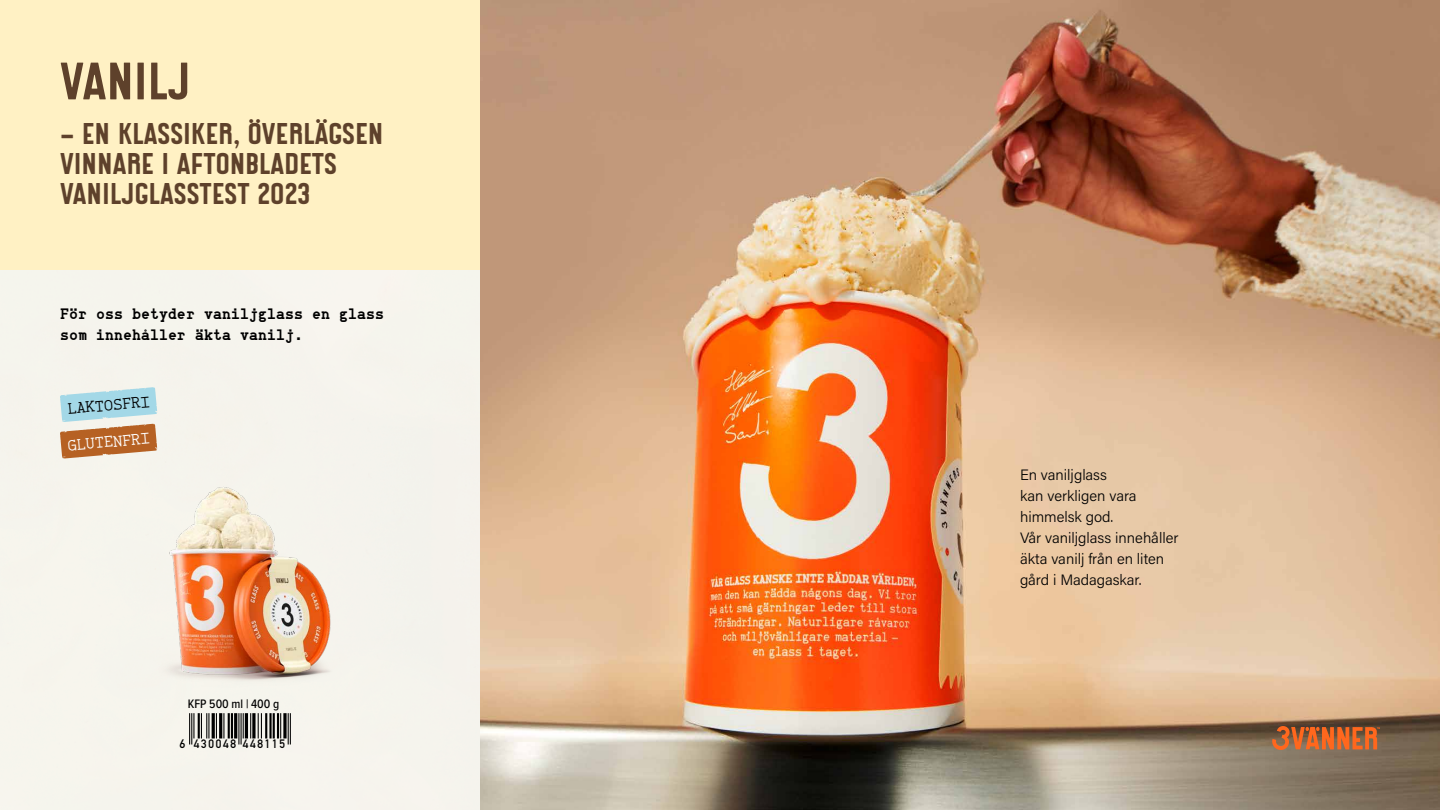
<style>
.page{position:relative;width:1440px;height:810px;background:#fff}
.page>*{position:absolute;margin:0;border:0;box-sizing:border-box;transform-origin:0 0}
.t1{font:52.5px "Maineri Bold Soft";color:#5e412b}
.t2{font:30px/30px "Maineri Bold Soft";color:#5e412b}
.t3{font:15.3px "NB Typewriter Pro";color:#000}
.t4{font:15.3px "NB Typewriter Pro";color:#fff}
.t5{font:300 15px/21px "Acumin Pro";color:#000}
.t6{font:700 15px/21px "NB Typewriter Pro";color:#000}
.t7{font:500 12.75px "Proxima Nova Cond";color:#000}
.t8{font:700 12px "DIN Alternate";letter-spacing:.125em;color:#000}
</style>
<div class="page">
<div style="left:0;top:0;width:480px;height:270px;background:#fff1c4"></div>
<img style="left:480px;top:0;width:960px;height:810px">
<img style="left:111px;top:465px;width:262px;height:238px">
<svg style="left:60px;top:387px;width:98px;height:72px"></svg>
<svg style="left:1272px;top:726px;width:108px;height:24px"></svg>
<hr style="left:189px;top:713px;width:1px;height:32px;background:#000">
<hr style="left:191px;top:713px;width:1px;height:32px;background:#000">
<svg style="left:193px;top:713px;width:1px;height:25px"></svg>
<hr style="left:198px;top:713px;width:2px;height:25px;background:#000">
<svg style="left:201px;top:713px;width:8px;height:25px"></svg>
<hr style="left:212px;top:713px;width:3px;height:25px;background:#000">
<svg style="left:216px;top:713px;width:1px;height:25px"></svg>
<hr style="left:219px;top:713px;width:3px;height:25px;background:#000">
<svg style="left:223px;top:713px;width:1px;height:25px"></svg>
<hr style="left:228px;top:713px;width:2px;height:25px;background:#000">
<hr style="left:231px;top:713px;width:2px;height:25px;background:#000">
<hr style="left:234px;top:713px;width:3px;height:25px;background:#000">
<hr style="left:238px;top:713px;width:1px;height:32px;background:#000">
<hr style="left:241px;top:713px;width:1px;height:32px;background:#000">
<svg style="left:243px;top:713px;width:1px;height:25px"></svg>
<hr style="left:245px;top:713px;width:3px;height:25px;background:#000">
<svg style="left:250px;top:713px;width:1px;height:25px"></svg>
<svg style="left:252px;top:713px;width:4px;height:25px"></svg>
<svg style="left:258px;top:713px;width:4px;height:25px"></svg>
<hr style="left:265px;top:713px;width:2px;height:25px;background:#000">
<hr style="left:269px;top:713px;width:3px;height:25px;background:#000">
<hr style="left:273px;top:713px;width:2px;height:25px;background:#000">
<hr style="left:277px;top:713px;width:2px;height:25px;background:#000">
<svg style="left:280px;top:713px;width:1px;height:25px"></svg>
<svg style="left:283px;top:713px;width:4px;height:25px"></svg>
<hr style="left:288px;top:713px;width:1px;height:32px;background:#000">
<hr style="left:290px;top:713px;width:1px;height:32px;background:#000">
<h1 class="t1" style="left:60px;top:54px;width:132px">VANILJ</h1>
<h2 class="t2" style="left:60px;top:119px;width:325px">– EN KLASSIKER, ÖVERLÄGSEN<br>VINNARE I AFTONBLADETS<br>VANILJGLASSTEST 2023</h2>
<p class="t6" style="left:60px;top:303px;width:326px">För oss betyder vaniljglass en glass som innehåller äkta vanilj.</p>
<p class="t3" style="left:67px;top:400px;width:84px;rotate:-5deg">LAKTOSFRI</p>
<p class="t4" style="left:67px;top:437px;width:84px;rotate:-5deg">GLUTENFRI</p>
<p class="t7" style="left:188px;top:694px;width:93px">KFP 500 ml | 400 g</p>
<p class="t8" style="left:179px;top:735px;width:107px">6 430048 448115</p>
<p class="t5" style="left:1020px;top:464px;width:160px">En vaniljglass<br>kan verkligen vara himmelsk god.<br>Vår vaniljglass innehåller äkta vanilj från en liten gård i Madagaskar.</p>
</div>
